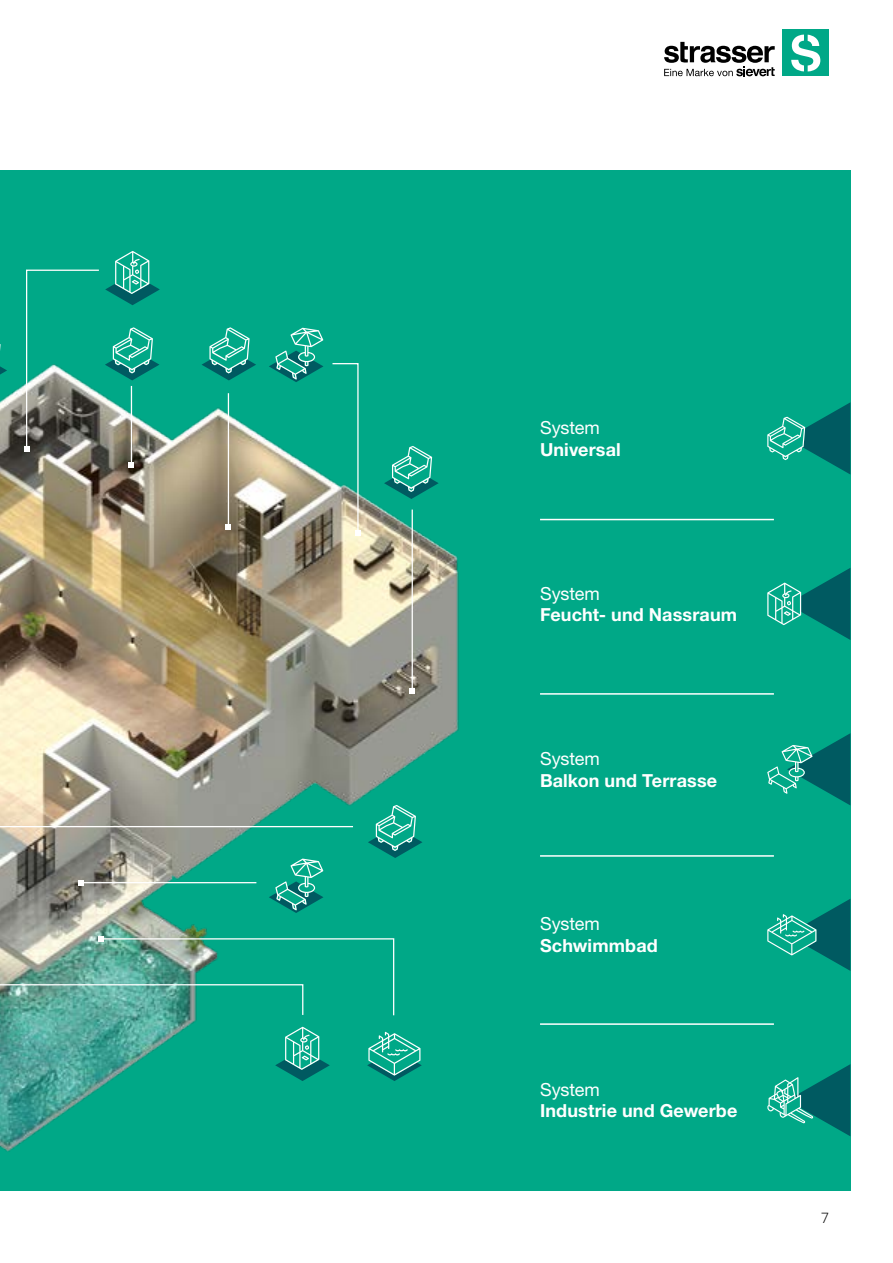
<style>
.page{position:relative;width:893px;height:1263px;background:#fff}
.page>*{position:absolute;margin:0;border:0;box-sizing:border-box;transform-origin:0 0}
.Fließtext{font:700 18px/21.6px "Helvetica Neue LT Pro";letter-spacing:.005em;color:#fff}
.Fließtext-2{font:18px "Helvetica Neue LT Pro";color:#fff}
.t1{font:300 14.25px "Roboto";color:#000}
.s1{font-weight:400}
</style>
<div class="page">
<div style="left:782px;top:30px;width:47px;height:46px;background:#00a887"></div>
<svg style="left:791px;top:35px;width:29px;height:36px"></svg>
<svg style="left:664px;top:42px;width:111px;height:34px"></svg>
<div style="left:0;top:170px;width:850px;height:1021px;background:#00a887"></div>
<svg style="left:767px;top:402px;width:83px;height:72px"></svg>
<svg style="left:767px;top:568px;width:83px;height:72px"></svg>
<svg style="left:767px;top:733px;width:83px;height:72px"></svg>
<svg style="left:767px;top:899px;width:83px;height:72px"></svg>
<svg style="left:767px;top:1064px;width:83px;height:72px"></svg>
<hr style="left:540px;top:519px;width:234px;height:1px;background:#fff">
<hr style="left:540px;top:693px;width:234px;height:2px;background:#fff">
<hr style="left:540px;top:855px;width:234px;height:2px;background:#fff">
<hr style="left:540px;top:1023px;width:234px;height:2px;background:#fff">
<img style="left:0;top:327px;width:459px;height:825px">
<hr style="left:228px;top:393px;width:1px;height:134px;background:#fff">
<svg style="left:226px;top:524px;width:5px;height:5px"></svg>
<hr style="left:131px;top:386px;width:1px;height:79px;background:#fff">
<svg style="left:129px;top:463px;width:5px;height:5px"></svg>
<hr style="left:412px;top:509px;width:1px;height:182px;background:#fff">
<svg style="left:410px;top:688px;width:5px;height:5px"></svg>
<hr style="left:81px;top:882px;width:175px;height:1px;background:#fff">
<svg style="left:78px;top:880px;width:5px;height:5px"></svg>
<svg style="left:0;top:936px;width:395px;height:80px"></svg>
<svg style="left:384px;top:446px;width:55px;height:53px"></svg>
<svg style="left:368px;top:805px;width:54px;height:53px"></svg>
<svg style="left:0;top:333px;width:7px;height:46px"></svg>
<svg style="left:202px;top:327px;width:54px;height:53px"></svg>
<svg style="left:269px;top:858px;width:54px;height:55px"></svg>
<svg style="left:367px;top:1032px;width:55px;height:49px"></svg>
<svg style="left:24px;top:251px;width:136px;height:200px"></svg>
<svg style="left:275px;top:1027px;width:55px;height:54px"></svg>
<svg style="left:269px;top:328px;width:54px;height:54px"></svg>
<hr style="left:0;top:826px;width:353px;height:1px;background:#fff">
<svg style="left:331px;top:362px;width:29px;height:174px"></svg>
<p class="Fließtext-2" style="left:540px;top:417px;width:61px">System</p>
<p class="Fließtext" style="left:540px;top:438px;width:82px">Universal</p>
<p class="Fließtext" style="left:540px;top:582px;width:199px"><span class="s1">System<br></span>Feucht- und Nassraum</p>
<p class="Fließtext" style="left:540px;top:747px;width:179px"><span class="s1">System<br></span>Balkon und Terrasse</p>
<p class="Fließtext" style="left:540px;top:913px;width:119px"><span class="s1">System<br></span>Schwimmbad</p>
<p class="Fließtext" style="left:540px;top:1078px;width:199px"><span class="s1">System<br></span>Industrie und Gewerbe</p>
<p class="t1" style="left:821px;top:1208px;width:9px">7</p>
</div>
